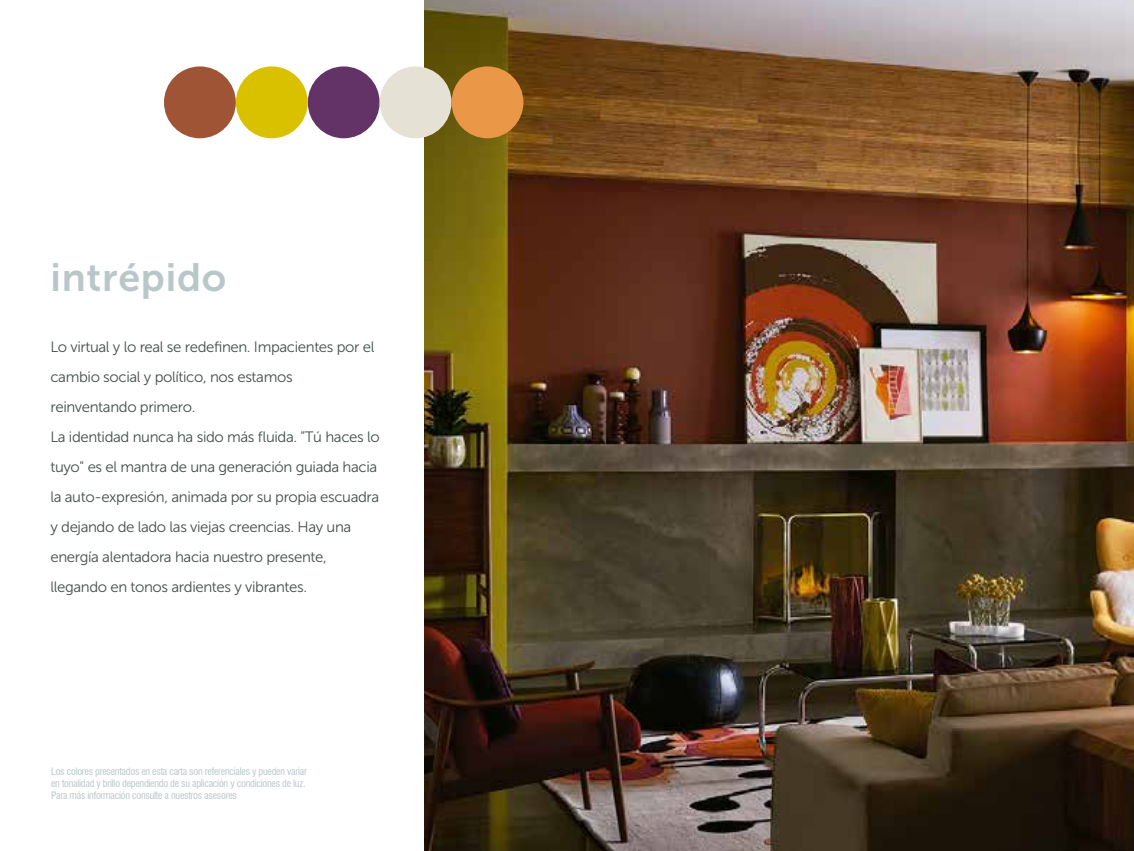
<style>
.page{position:relative;width:1134px;height:851px;background:#fff}
.page>*{position:absolute;margin:0;border:0;box-sizing:border-box;transform-origin:0 0}
.t1{font:39.2px "Museo Sans 700";letter-spacing:.02em;color:#b9c7c9}
.t2{font:15px/30px "Museo Sans 300";letter-spacing:-.025em;color:#444f4b}
.t3{font:condensed 10px/12px "Swiss 721 BT";letter-spacing:-.025em;color:#b9c7c9}
</style>
<div class="page">
<img style="left:425px;top:0;width:709px;height:850px">
<div style="left:308px;top:66px;width:72px;height:72px;background:#633266;border-radius:50%"></div>
<div style="left:380px;top:66px;width:71px;height:72px;background:#e5e2d5;border-radius:50%"></div>
<div style="left:452px;top:66px;width:71px;height:72px;background:#ea9847;border-radius:50%"></div>
<div style="left:236px;top:66px;width:72px;height:72px;background:#dac100;border-radius:50%"></div>
<div style="left:164px;top:66px;width:72px;height:72px;background:#a05436;border-radius:50%"></div>
<h1 class="t1" style="left:50px;top:256px;width:177px">intrépido</h1>
<p class="t2" style="left:50px;top:332px;width:331px">Lo virtual y lo real se redefinen. Impacientes por el cambio social y político, nos estamos reinventando primero.<br>La identidad nunca ha sido más fluida. "Tú haces lo tuyo" es el mantra de una generación guiada hacia la auto-expresión, animada por su propia escuadra y dejando de lado las viejas creencias. Hay una energía alentadora hacia nuestro presente, llegando en tonos ardientes y vibrantes.</p>
<p class="t3" style="left:51px;top:765px;width:257px">Los colores presentados en esta carta son referenciales y pueden variar en tonalidad y brillo dependiendo de su aplicación y condiciones de luz.<br>Para más información consulte a nuestros asesores</p>
</div>
